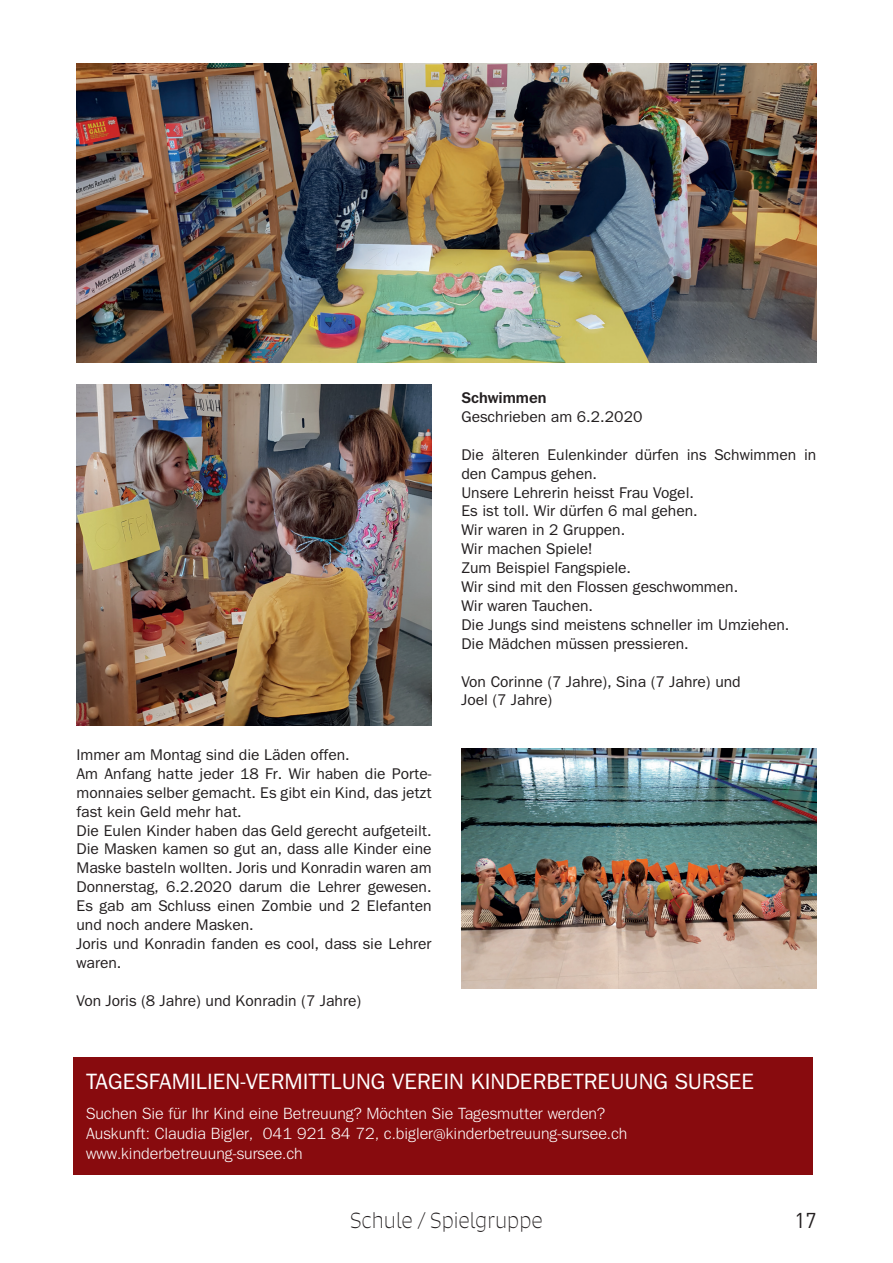
<style>
.page{position:relative;width:893px;height:1263px;background:#fff}
.page>*{position:absolute;margin:0;border:0;box-sizing:border-box;transform-origin:0 0}
.t1{font:500 22.5px "Tee Franklin";color:#fff}
.t2{font:100 21px "Signo";color:#231f20}
.t3{font:21px "DIN Offc";color:#231f20}
.t4{font:16.5px/19.8px "Tee Franklin";color:#fff}
.t5{font:500 15.75px/18.9px "Tee Franklin";color:#231f20}
.t6{font:700 15.75px "Tee Franklin";color:#231f20}
</style>
<div class="page">
<img style="left:77px;top:64px;width:739px;height:298px">
<img style="left:77px;top:385px;width:355px;height:340px">
<img style="left:461px;top:748px;width:355px;height:240px">
<div style="left:73px;top:1058px;width:740px;height:117px;background:#880b0e"></div>
<p class="t5" style="left:77px;top:745px;width:357px">Immer am Montag sind die Läden offen.<br>Am Anfang hatte jeder 18 Fr. Wir haben die Porte&shy;monnaies selber gemacht. Es gibt ein Kind, das jetzt fast kein Geld mehr hat.<br>Die Eulen Kinder haben das Geld gerecht aufgeteilt.<br>Die Masken kamen so gut an, dass alle Kinder eine Maske basteln wollten. Joris und Konradin waren am Donnerstag, 6.2.2020 darum die Lehrer gewesen.<br>Es gab am Schluss einen Zombie und 2 Elefanten und noch andere Masken.<br>Joris und Konradin fanden es cool, dass sie Lehrer waren.</p>
<p class="t5" style="left:77px;top:991px;width:286px">Von Joris (8 Jahre) und Konradin (7 Jahre)</p>
<p class="t6" style="left:461px;top:388px;width:87px">Schwimmen</p>
<p class="t5" style="left:461px;top:407px;width:183px">Geschrieben am 6.2.2020</p>
<p class="t5" style="left:461px;top:445px;width:357px">Die älteren Eulenkinder dürfen ins Schwimmen in den Campus gehen.<br>Unsere Lehrerin heisst Frau Vogel.<br>Es ist toll. Wir dürfen 6 mal gehen.<br>Wir waren in 2 Gruppen.<br>Wir machen Spiele!<br>Zum Beispiel Fangspiele.<br>Wir sind mit den Flossen geschwommen.<br>Wir waren Tauchen.<br>Die Jungs sind meistens schneller im Umziehen.<br>Die Mädchen müssen pressieren.</p>
<p class="t5" style="left:461px;top:672px;width:281px">Von Corinne (7 Jahre), Sina (7 Jahre) und<br>Joel (7 Jahre)</p>
<h1 class="t1" style="left:86px;top:1068px;width:670px">TAGESFAMILIEN-VERMITTLUNG VEREIN KINDERBETREUUNG SURSEE</h1>
<p class="t4" style="left:86px;top:1104px;width:543px">Suchen Sie für Ihr Kind eine Betreuung? Möchten Sie Tagesmutter werden?<br>Auskunft: Claudia Bigler, 041 921 84 72, c.bigler@kinderbetreuung-sursee.ch www.kinderbetreuung-sursee.ch</p>
<h2 class="t2" style="left:350px;top:1207px;width:194px">Schule / Spielgruppe</h2>
<h2 class="t3" style="left:794px;top:1207px;width:23px">17</h2>
</div>
